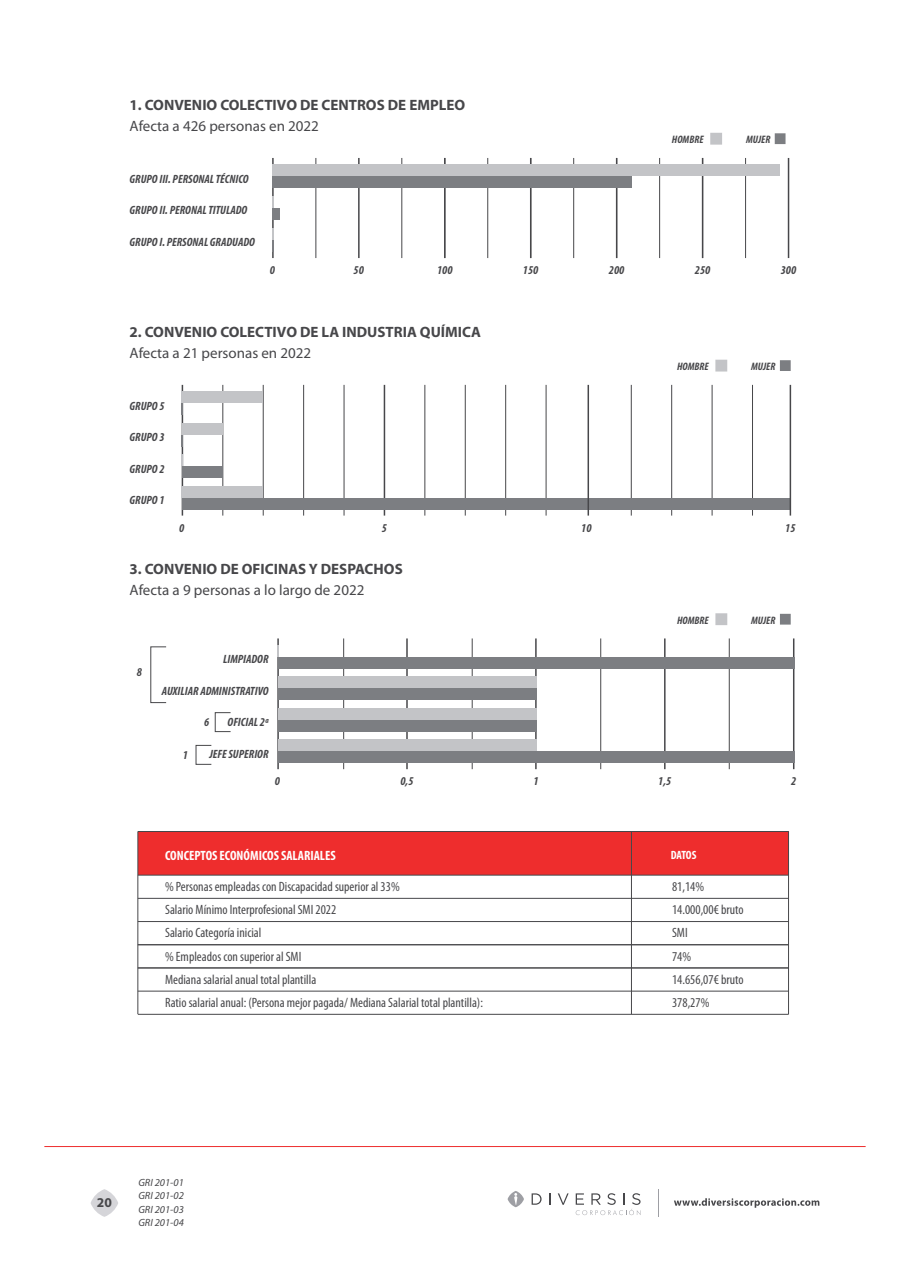
<style>
.page{position:relative;width:910px;height:1280px;background:#fff}
.page>*{position:absolute;margin:0;border:0;box-sizing:border-box;transform-origin:0 0}
.t1{font:700 15px "Myriad Pro";color:#47474a}
.t2{font:15px "Myriad Pro";color:#47474a}
.t3{font:condensed 13.5px/23.1px "Myriad Pro";color:#47474a}
.t4{font:700 condensed 13.5px "Myriad Pro";color:#fff}
.t5{font:700 13.5px "Myriad Pro";color:#47474a}
.t6{font:italic 700 condensed 12px "Myriad Pro";color:#47474a}
.t7{font:700 condensed 12px "Myriad Pro";letter-spacing:-.015em;color:#fff}
.t8{font:italic 700 condensed 10.8px "Myriad Pro";color:#47474a}
.t9{font:italic 10.5px/13.5px "Myriad Pro";color:#47474a;text-align:justify}
</style>
<div class="page">
<hr style="left:316px;top:158px;width:1px;height:100px;background:#47474a">
<hr style="left:472px;top:638px;width:1px;height:131px;background:#47474a">
<hr style="left:343px;top:638px;width:1px;height:131px;background:#47474a">
<svg style="left:532px;top:1193px;width:10px;height:12px"></svg>
<svg style="left:549px;top:1193px;width:1px;height:12px"></svg>
<svg style="left:558px;top:1193px;width:11px;height:12px"></svg>
<svg style="left:508px;top:1191px;width:16px;height:16px"></svg>
<svg style="left:576px;top:1193px;width:65px;height:22px"></svg>
<svg style="left:674px;top:1198px;width:145px;height:10px"></svg>
<svg style="left:658px;top:1189px;width:1px;height:28px"></svg>
<svg style="left:91px;top:1189px;width:27px;height:28px"></svg>
<hr style="left:44px;top:1146px;width:822px;height:1px;background:#ee2d2d">
<div style="left:138px;top:831px;width:650px;height:44px;background:#ee2d2d"></div>
<hr style="left:138px;top:831px;width:1px;height:183px;background:#47474a">
<hr style="left:788px;top:831px;width:1px;height:183px;background:#47474a">
<hr style="left:138px;top:831px;width:650px;height:1px;background:#47474a">
<hr style="left:138px;top:875px;width:650px;height:1px;background:#47474a">
<hr style="left:138px;top:898px;width:650px;height:1px;background:#47474a">
<hr style="left:138px;top:921px;width:650px;height:1px;background:#47474a">
<hr style="left:138px;top:944px;width:650px;height:1px;background:#47474a">
<hr style="left:138px;top:968px;width:650px;height:1px;background:#47474a">
<hr style="left:138px;top:1014px;width:650px;height:1px;background:#47474a">
<hr style="left:138px;top:991px;width:650px;height:1px;background:#47474a">
<hr style="left:631px;top:831px;width:1px;height:183px;background:#47474a">
<svg style="left:774px;top:133px;width:12px;height:12px"></svg>
<svg style="left:710px;top:132px;width:12px;height:13px"></svg>
<hr style="left:272px;top:158px;width:2px;height:100px;background:#47474a">
<hr style="left:358px;top:158px;width:2px;height:100px;background:#47474a">
<hr style="left:402px;top:158px;width:1px;height:100px;background:#47474a">
<hr style="left:487px;top:158px;width:1px;height:100px;background:#47474a">
<hr style="left:573px;top:158px;width:1px;height:100px;background:#47474a">
<hr style="left:659px;top:158px;width:1px;height:100px;background:#47474a">
<hr style="left:745px;top:158px;width:1px;height:100px;background:#47474a">
<hr style="left:444px;top:158px;width:1px;height:100px;background:#47474a">
<hr style="left:530px;top:158px;width:1px;height:100px;background:#47474a">
<hr style="left:616px;top:158px;width:1px;height:100px;background:#47474a">
<hr style="left:702px;top:158px;width:1px;height:100px;background:#47474a">
<hr style="left:788px;top:158px;width:1px;height:100px;background:#47474a">
<div style="left:272px;top:164px;width:508px;height:12px;background:#c3c4c7"></div>
<div style="left:272px;top:176px;width:359px;height:12px;background:#7c7e82"></div>
<svg style="left:272px;top:196px;width:2px;height:12px"></svg>
<div style="left:272px;top:208px;width:7px;height:12px;background:#7c7e82"></div>
<svg style="left:272px;top:228px;width:2px;height:24px"></svg>
<svg style="left:779px;top:360px;width:12px;height:11px"></svg>
<svg style="left:715px;top:359px;width:13px;height:13px"></svg>
<hr style="left:182px;top:385px;width:1px;height:131px;background:#47474a">
<hr style="left:384px;top:385px;width:1px;height:131px;background:#47474a">
<hr style="left:425px;top:385px;width:1px;height:131px;background:#47474a">
<hr style="left:465px;top:385px;width:1px;height:131px;background:#47474a">
<hr style="left:505px;top:385px;width:1px;height:131px;background:#47474a">
<hr style="left:546px;top:385px;width:1px;height:131px;background:#47474a">
<hr style="left:631px;top:385px;width:1px;height:131px;background:#47474a">
<hr style="left:671px;top:385px;width:1px;height:131px;background:#47474a">
<hr style="left:712px;top:385px;width:1px;height:131px;background:#47474a">
<hr style="left:752px;top:385px;width:1px;height:131px;background:#47474a">
<hr style="left:729px;top:638px;width:1px;height:131px;background:#47474a">
<hr style="left:600px;top:638px;width:1px;height:131px;background:#47474a">
<hr style="left:223px;top:385px;width:1px;height:131px;background:#47474a">
<hr style="left:263px;top:385px;width:1px;height:131px;background:#47474a">
<hr style="left:303px;top:385px;width:1px;height:131px;background:#47474a">
<hr style="left:344px;top:385px;width:1px;height:131px;background:#47474a">
<div style="left:182px;top:391px;width:81px;height:12px;background:#c3c4c7"></div>
<svg style="left:182px;top:403px;width:1px;height:12px"></svg>
<div style="left:182px;top:486px;width:81px;height:12px;background:#c3c4c7"></div>
<div style="left:182px;top:498px;width:608px;height:12px;background:#7c7e82"></div>
<div style="left:182px;top:423px;width:40px;height:12px;background:#c3c4c7"></div>
<svg style="left:182px;top:454px;width:1px;height:12px"></svg>
<div style="left:182px;top:466px;width:40px;height:12px;background:#7c7e82"></div>
<hr style="left:587px;top:385px;width:2px;height:131px;background:#47474a">
<hr style="left:790px;top:385px;width:1px;height:131px;background:#47474a">
<svg style="left:780px;top:613px;width:11px;height:12px"></svg>
<svg style="left:715px;top:613px;width:13px;height:12px"></svg>
<hr style="left:277px;top:638px;width:2px;height:131px;background:#47474a">
<hr style="left:406px;top:638px;width:2px;height:131px;background:#47474a">
<hr style="left:535px;top:638px;width:2px;height:131px;background:#47474a">
<hr style="left:664px;top:638px;width:2px;height:131px;background:#47474a">
<hr style="left:793px;top:638px;width:1px;height:131px;background:#47474a">
<div style="left:278px;top:739px;width:259px;height:12px;background:#c3c4c7"></div>
<div style="left:278px;top:751px;width:516px;height:12px;background:#7c7e82"></div>
<div style="left:278px;top:708px;width:259px;height:12px;background:#c3c4c7"></div>
<div style="left:278px;top:720px;width:259px;height:12px;background:#7c7e82"></div>
<div style="left:278px;top:676px;width:259px;height:12px;background:#c3c4c7"></div>
<div style="left:278px;top:688px;width:259px;height:12px;background:#7c7e82"></div>
<svg style="left:277px;top:645px;width:2px;height:12px"></svg>
<div style="left:278px;top:657px;width:516px;height:11px;background:#7c7e82"></div>
<div style="left:215px;top:712px;width:16px;height:20px;border:1px solid #47474a"></div>
<p class="t1" style="left:130px;top:95px;width:337px">1. CONVENIO COLECTIVO DE CENTROS DE EMPLEO</p>
<p class="t2" style="left:130px;top:117px;width:191px">Afecta a 426 personas en 2022</p>
<p class="t6" style="left:130px;top:171px;width:121px">GRUPO III. PERSONAL TÉCNICO</p>
<p class="t6" style="left:130px;top:203px;width:119px">GRUPO II. PERONAL TITULADO</p>
<p class="t6" style="left:130px;top:234px;width:127px">GRUPO I. PERSONAL GRADUADO</p>
<p class="t8" style="left:672px;top:133px;width:33px">HOMBRE</p>
<p class="t8" style="left:746px;top:133px;width:26px">MUJER</p>
<p class="t6" style="left:270px;top:263px;width:7px">0</p>
<p class="t6" style="left:354px;top:263px;width:12px">50</p>
<p class="t6" style="left:437px;top:263px;width:17px">100</p>
<p class="t6" style="left:523px;top:263px;width:17px">150</p>
<p class="t6" style="left:609px;top:263px;width:17px">200</p>
<p class="t6" style="left:695px;top:263px;width:17px">250</p>
<p class="t6" style="left:781px;top:263px;width:17px">300</p>
<p class="t1" style="left:130px;top:322px;width:353px">2. CONVENIO COLECTIVO DE LA INDUSTRIA QUÍMICA</p>
<p class="t2" style="left:130px;top:343px;width:183px">Afecta a 21 personas en 2022</p>
<p class="t6" style="left:130px;top:398px;width:36px">GRUPO 5</p>
<p class="t6" style="left:130px;top:430px;width:36px">GRUPO 3</p>
<p class="t6" style="left:130px;top:461px;width:36px">GRUPO 2</p>
<p class="t6" style="left:130px;top:493px;width:36px">GRUPO 1</p>
<p class="t8" style="left:677px;top:360px;width:33px">HOMBRE</p>
<p class="t8" style="left:751px;top:360px;width:26px">MUJER</p>
<p class="t6" style="left:179px;top:520px;width:7px">0</p>
<p class="t6" style="left:382px;top:520px;width:7px">5</p>
<p class="t6" style="left:581px;top:520px;width:12px">10</p>
<p class="t6" style="left:785px;top:520px;width:12px">15</p>
<p class="t1" style="left:130px;top:559px;width:275px">3. CONVENIO DE OFICINAS Y DESPACHOS</p>
<p class="t2" style="left:130px;top:580px;width:236px">Afecta a 9 personas a lo largo de 2022</p>
<p class="t6" style="left:137px;top:664px;width:7px">8</p>
<p class="t6" style="left:223px;top:652px;width:47px">LIMPIADOR</p>
<p class="t6" style="left:162px;top:683px;width:108px">AUXILIAR ADMINISTRATIVO</p>
<p class="t6" style="left:228px;top:715px;width:43px">OFICIAL 2ª</p>
<p class="t6" style="left:209px;top:746px;width:61px">JEFE SUPERIOR</p>
<p class="t6" style="left:204px;top:714px;width:7px">6</p>
<p class="t6" style="left:183px;top:748px;width:7px">1</p>
<p class="t8" style="left:677px;top:614px;width:33px">HOMBRE</p>
<p class="t8" style="left:751px;top:614px;width:26px">MUJER</p>
<p class="t6" style="left:275px;top:774px;width:7px">0</p>
<p class="t6" style="left:400px;top:774px;width:15px">0,5</p>
<p class="t6" style="left:533px;top:774px;width:7px">1</p>
<p class="t6" style="left:658px;top:774px;width:15px">1,5</p>
<p class="t6" style="left:791px;top:774px;width:7px">2</p>
<p class="t4" style="left:165px;top:847px;width:172px">CONCEPTOS ECONÓMICOS SALARIALES</p>
<p class="t7" style="left:671px;top:848px;width:27px">DATOS</p>
<p class="t3" style="left:165px;top:875px;width:319px">% Personas empleadas con Discapacidad superior al 33%<br>Salario Mínimo Interprofesional SMI 2022<br>Salario Categoría inicial<br>% Empleados con superior al SMI<br>Mediana salarial anual total plantilla<br>Ratio salarial anual: (Persona mejor pagada/ Mediana Salarial total plantilla):</p>
<p class="t3" style="left:672px;top:875px;width:73px">81,14%<br>14.000,00€ bruto<br>SMI<br>74%<br>14.656,07€ bruto<br>378,27%</p>
<p class="t5" style="left:97px;top:1193px;width:17px">20</p>
<p class="t9" style="left:138px;top:1175px;width:47px">GRI 201-01<br>GRI 201-02<br>GRI 201-03<br>GRI 201-04</p>
</div>
